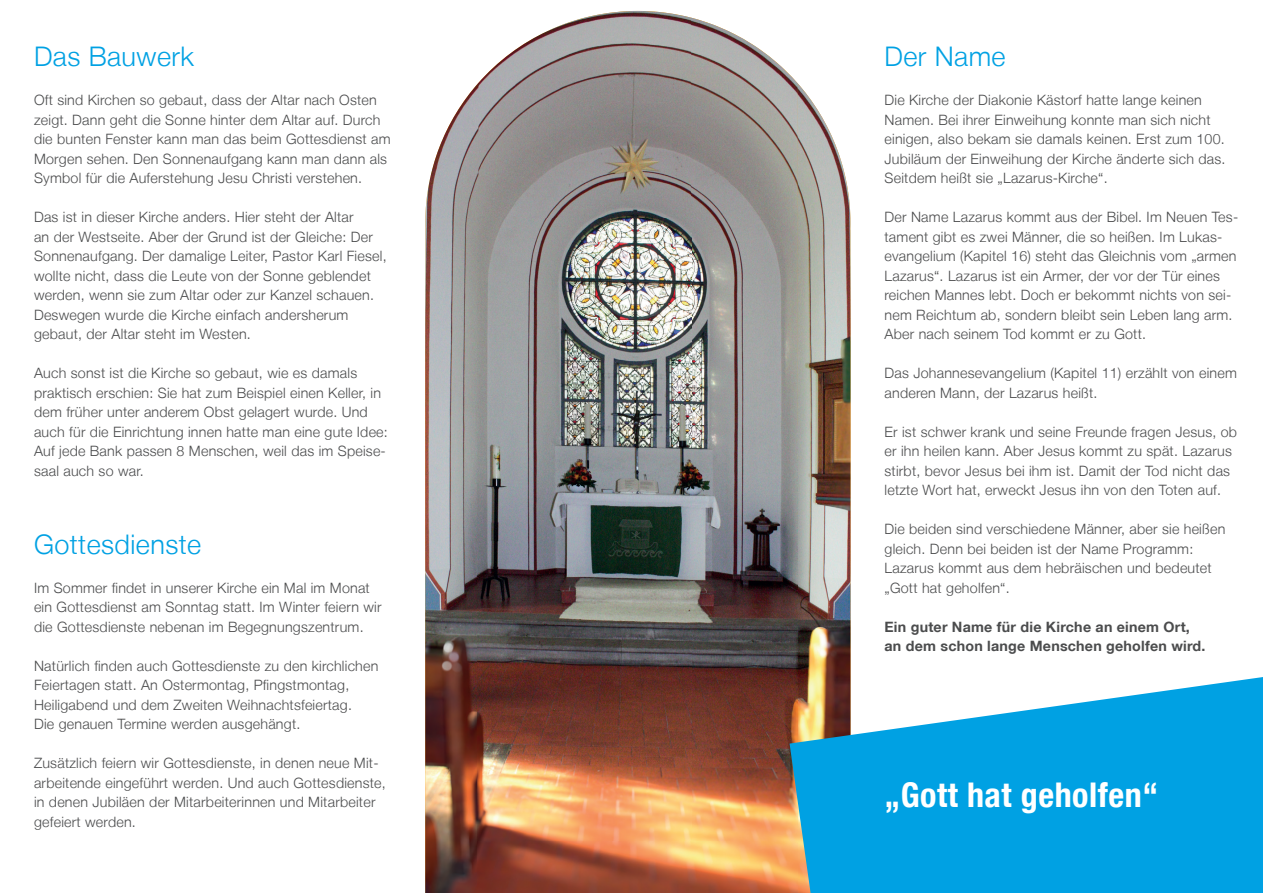
<style>
.page{position:relative;width:1263px;height:893px;background:#fff}
.page>*{position:absolute;margin:0;border:0;box-sizing:border-box;transform-origin:0 0}
.t1{font:700 condensed 34.05px "Helvetica Neue LT";letter-spacing:.015em;color:#fff}
.t2{font:300 27px "Helvetica Neue LT";letter-spacing:.015em;color:#00a1e3}
.t3{font:300 14.25px/19.5px "Helvetica Neue LT";letter-spacing:.015em;color:#4b4c4d}
.t4{font:700 14.25px/19.5px "Helvetica Neue LT";letter-spacing:.015em;color:#4b4c4d}
</style>
<div class="page">
<img style="left:478px;top:11px;width:213px;height:830px">
<img style="left:691px;top:18px;width:107px;height:823px">
<img style="left:425px;top:83px;width:53px;height:810px">
<img style="left:797px;top:83px;width:53px;height:588px">
<img style="left:478px;top:841px;width:311px;height:52px">
<svg style="left:789px;top:671px;width:474px;height:222px;fill:#00a1e3"></svg>
<h2 class="t2" style="left:34px;top:40px;width:161px">Das Bauwerk</h2>
<p class="t3" style="left:34px;top:90px;width:358px">Oft sind Kirchen so gebaut, dass der Altar nach Osten zeigt. Dann geht die Sonne hinter dem Altar auf. Durch die bunten Fenster kann man das beim Gottesdienst am Morgen sehen. Den Sonnenaufgang kann man dann als Symbol für die Auferstehung Jesu Christi verstehen.</p>
<p class="t3" style="left:34px;top:207px;width:354px">Das ist in dieser Kirche anders. Hier steht der Altar<br>an der Westseite. Aber der Grund ist der Gleiche: Der Sonnenaufgang. Der damalige Leiter, Pastor Karl Fiesel, wollte nicht, dass die Leute von der Sonne geblendet werden, wenn sie zum Altar oder zur Kanzel schauen.<br>Deswegen wurde die Kirche einfach andersherum gebaut, der Altar steht im Westen.</p>
<p class="t3" style="left:34px;top:363px;width:355px">Auch sonst ist die Kirche so gebaut, wie es damals praktisch erschien: Sie hat zum Beispiel einen Keller, in dem früher unter anderem Obst gelagert wurde. Und auch für die Einrichtung innen hatte man eine gute Idee:<br>Auf jede Bank passen 8 Menschen, weil das im Speise&shy;saal auch so war.</p>
<h2 class="t2" style="left:34px;top:528px;width:169px">Gottesdienste</h2>
<p class="t3" style="left:34px;top:578px;width:349px">Im Sommer findet in unserer Kirche ein Mal im Monat ein Gottesdienst am Sonntag statt. Im Winter feiern wir die Gottesdienste nebenan im Begegnungszentrum.</p>
<p class="t3" style="left:34px;top:656px;width:346px">Natürlich finden auch Gottesdienste zu den kirchlichen Feiertagen statt. An Ostermontag, Pfingstmontag, Heiligabend und dem Zweiten Weihnachtsfeiertag.<br>Die genauen Termine werden ausgehängt.</p>
<p class="t3" style="left:34px;top:753px;width:353px">Zusätzlich feiern wir Gottesdienste, in denen neue Mit&shy;arbeitende eingeführt werden. Und auch Gottesdienste, in denen Jubiläen der Mitarbeiterinnen und Mitarbeiter gefeiert werden.</p>
<h2 class="t2" style="left:884px;top:40px;width:123px">Der Name</h2>
<p class="t3" style="left:884px;top:90px;width:343px">Die Kirche der Diakonie Kästorf hatte lange keinen Namen. Bei ihrer Einweihung konnte man sich nicht einigen, also bekam sie damals keinen. Erst zum 100.<br>Jubiläum der Einweihung der Kirche änderte sich das.<br>Seitdem heißt sie „Lazarus-Kirche“.</p>
<p class="t3" style="left:884px;top:207px;width:355px">Der Name Lazarus kommt aus der Bibel. Im Neuen Tes&shy;tament gibt es zwei Männer, die so heißen. Im Lukas&shy;evangelium (Kapitel 16) steht das Gleichnis vom „armen Lazarus“. Lazarus ist ein Armer, der vor der Tür eines reichen Mannes lebt. Doch er bekommt nichts von sei&shy;nem Reichtum ab, sondern bleibt sein Leben lang arm.<br>Aber nach seinem Tod kommt er zu Gott.</p>
<p class="t3" style="left:884px;top:363px;width:354px">Das Johannesevangelium (Kapitel 11) erzählt von einem anderen Mann, der Lazarus heißt.</p>
<p class="t3" style="left:884px;top:422px;width:354px">Er ist schwer krank und seine Freunde fragen Jesus, ob er ihn heilen kann. Aber Jesus kommt zu spät. Lazarus stirbt, bevor Jesus bei ihm ist. Damit der Tod nicht das letzte Wort hat, erweckt Jesus ihn von den Toten auf.</p>
<p class="t3" style="left:884px;top:519px;width:342px">Die beiden sind verschiedene Männer, aber sie heißen gleich. Denn bei beiden ist der Name Programm:<br>Lazarus kommt aus dem hebräischen und bedeutet „Gott hat geholfen“.</p>
<p class="t4" style="left:884px;top:617px;width:322px">Ein guter Name für die Kirche an einem Ort, an dem schon lange Menschen geholfen wird.</p>
<h1 class="t1" style="left:884px;top:775px;width:275px">„Gott hat geholfen“</h1>
</div>
